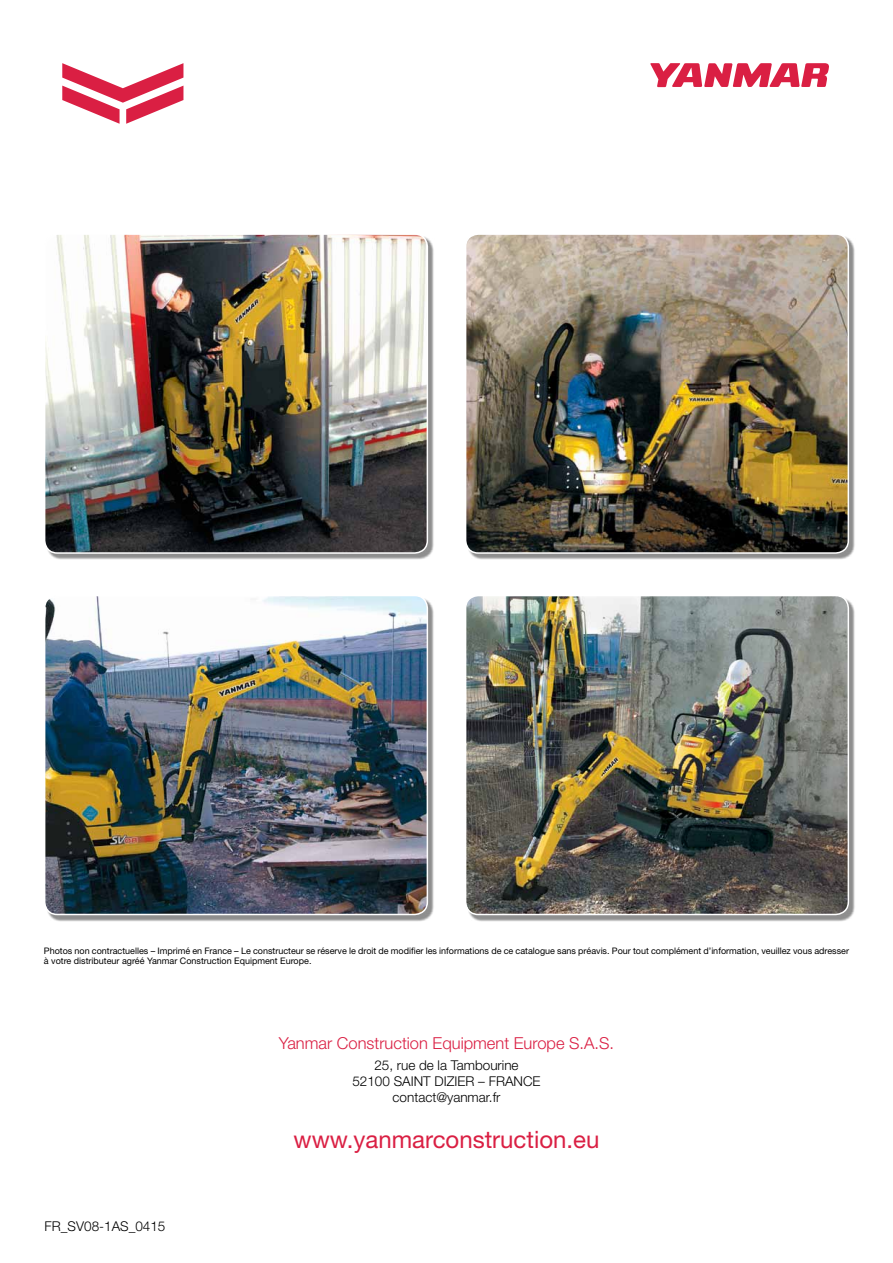
<style>
.page{position:relative;width:893px;height:1263px;background:#fff}
.page>*{position:absolute;margin:0;border:0;box-sizing:border-box;transform-origin:0 0}
.t1{font:24px "Helvetica Neue LT Std";color:#da1f43}
.t2{font:300 16.5px "Helvetica Neue LT Std";color:#da1f43}
.t3{font:300 13.5px/16.2px "Helvetica Neue LT Std";color:#000;text-align:center}
.t4{font:9px/10.8px "Helvetica Neue LT Std";color:#000}
</style>
<div class="page">
<div style="left:46px;top:236px;width:388px;height:324px;background:#000;opacity:.45"></div>
<img style="left:46px;top:236px;width:381px;height:317px">
<div style="left:44px;top:233px;width:384px;height:321px;border:2px solid #fff;border-radius:13px"></div>
<div style="left:467px;top:236px;width:388px;height:324px;background:#000;opacity:.45"></div>
<img style="left:467px;top:236px;width:381px;height:317px">
<div style="left:465px;top:233px;width:384px;height:321px;border:2px solid #fff;border-radius:13px"></div>
<div style="left:467px;top:597px;width:388px;height:324px;background:#000;opacity:.45"></div>
<img style="left:467px;top:597px;width:381px;height:317px">
<div style="left:465px;top:595px;width:384px;height:320px;border:2px solid #fff;border-radius:13px"></div>
<div style="left:46px;top:597px;width:388px;height:324px;background:#000;opacity:.45"></div>
<img style="left:46px;top:597px;width:381px;height:317px">
<div style="left:44px;top:595px;width:384px;height:320px;border:2px solid #fff;border-radius:13px"></div>
<svg style="left:650px;top:63px;width:179px;height:24px"></svg>
<svg style="left:62px;top:63px;width:121px;height:61px"></svg>
<p class="t4" style="left:44px;top:945px;width:807px">Photos non contractuelles – I mprimé en France – Le constructeur se réserve le droit de modifier les informations de ce catalogue sans préavis. Pour tout complément d’information, veuillez vous adresser à votre distributeur agréé Yanmar Construction Equipment Europe.</p>
<h3 class="t3" style="left:45px;top:1217px;width:122px">FR_SV08-1AS_0415</h3>
<h2 class="t2" style="left:279px;top:1033px;width:337px">Yanmar Construction Equipment Europe S.A.S.</h2>
<h3 class="t3" style="left:352px;top:1056px;width:190px">25, rue de la Tambourine<br>52100 SAINT DIZIER – FRANCE contact@yanmar.fr</h3>
<h1 class="t1" style="left:294px;top:1125px;width:307px">www.yanmarconstruction.eu</h1>
</div>
